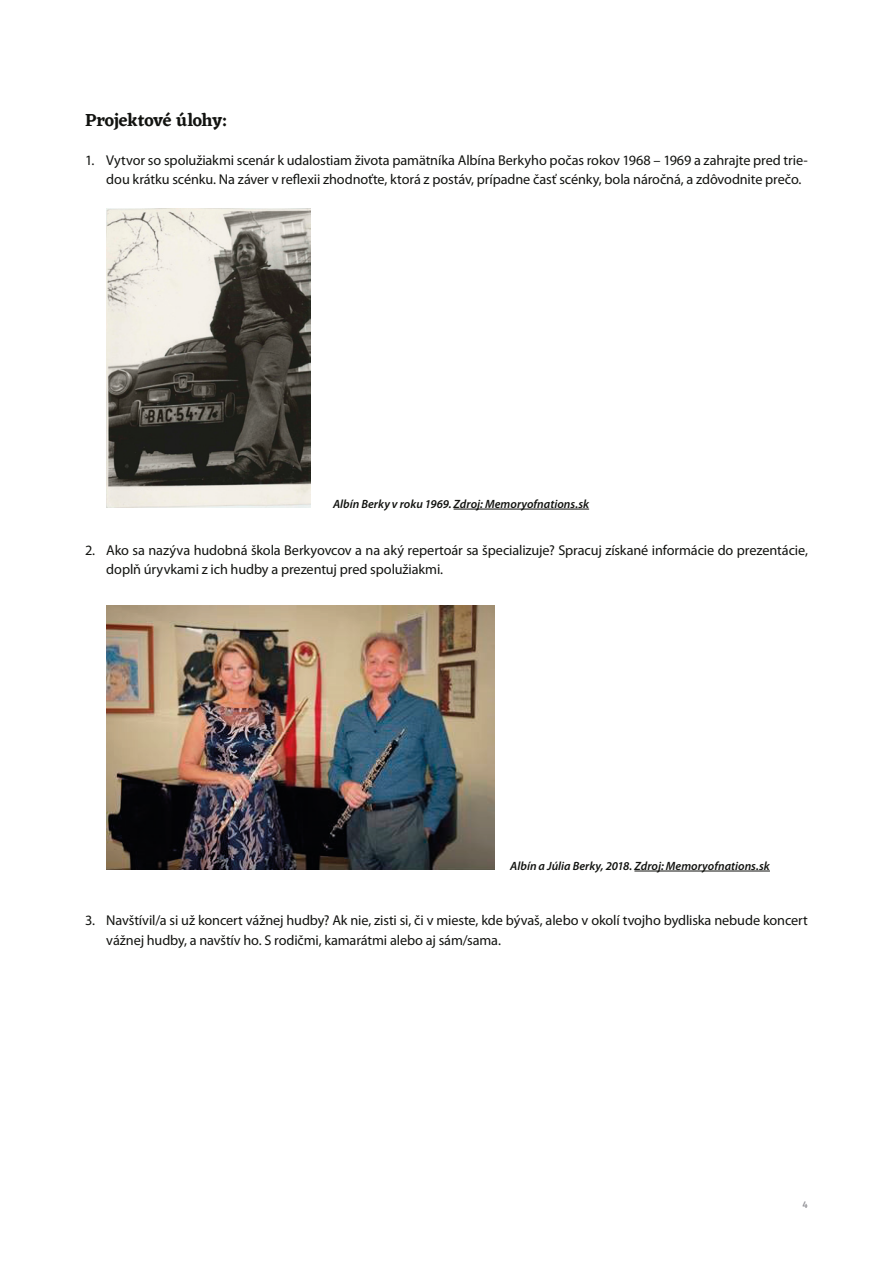
<style>
.page{position:relative;width:893px;height:1263px;background:#fff}
.page>*{position:absolute;margin:0;border:0;box-sizing:border-box;transform-origin:0 0}
.t1{font:600 18px "Eczar";letter-spacing:-.02em;color:#121310}
.t2{font:14.25px/19.5px "Myriad Pro";letter-spacing:-.01em;color:#121310}
.t3{font:italic 600 12px "Myriad Pro";color:#121310}
.t4{font:500 9.75px "Fira Sans";color:#96969b}
</style>
<div class="page">
<hr style="left:454px;top:509px;width:135px;height:1px;background:#121310">
<img style="left:106px;top:208px;width:205px;height:300px">
<hr style="left:634px;top:871px;width:136px;height:1px;background:#121310">
<img style="left:106px;top:605px;width:388px;height:265px">
<p class="t1" style="left:85px;top:107px;width:143px">Projektové úlohy:</p>
<p class="t2" style="left:106px;top:150px;width:703px;text-indent:-21px">1. Vytvor so spolužiakmi scenár k udalostiam života pamätníka Albína Berkyho počas rokov 1968 – 1969 a zahrajte pred trie&shy;dou krátku scénku. Na záver v reflexii zhodnoťte, ktorá z postáv, prípadne časť scénky, bola náročná, a zdôvodnite prečo.</p>
<p class="t3" style="left:333px;top:496px;width:258px">Albín Berky v roku 1969. Zdroj: Memoryofnations.sk</p>
<p class="t2" style="left:106px;top:540px;width:703px;text-indent:-21px">2. Ako sa nazýva hudobná škola Berkyovcov a na aký repertoár sa špecializuje? Spracuj získané informácie do prezentácie, doplň úryvkami z ich hudby a prezentuj pred spolužiakmi.</p>
<p class="t3" style="left:510px;top:858px;width:261px">Albín a Júlia Berky, 2018. Zdroj: Memoryofnations.sk</p>
<p class="t2" style="left:106px;top:911px;width:703px;text-indent:-21px">3. Navštívil/a si už koncert vážnej hudby? Ak nie, zisti si, či v mieste, kde bývaš, alebo v okolí tvojho bydliska nebude koncert vážnej hudby, a navštív ho. S rodičmi, kamarátmi alebo aj sám/sama.</p>
<p class="t4" style="left:803px;top:1197px;width:7px">4</p>
</div>
